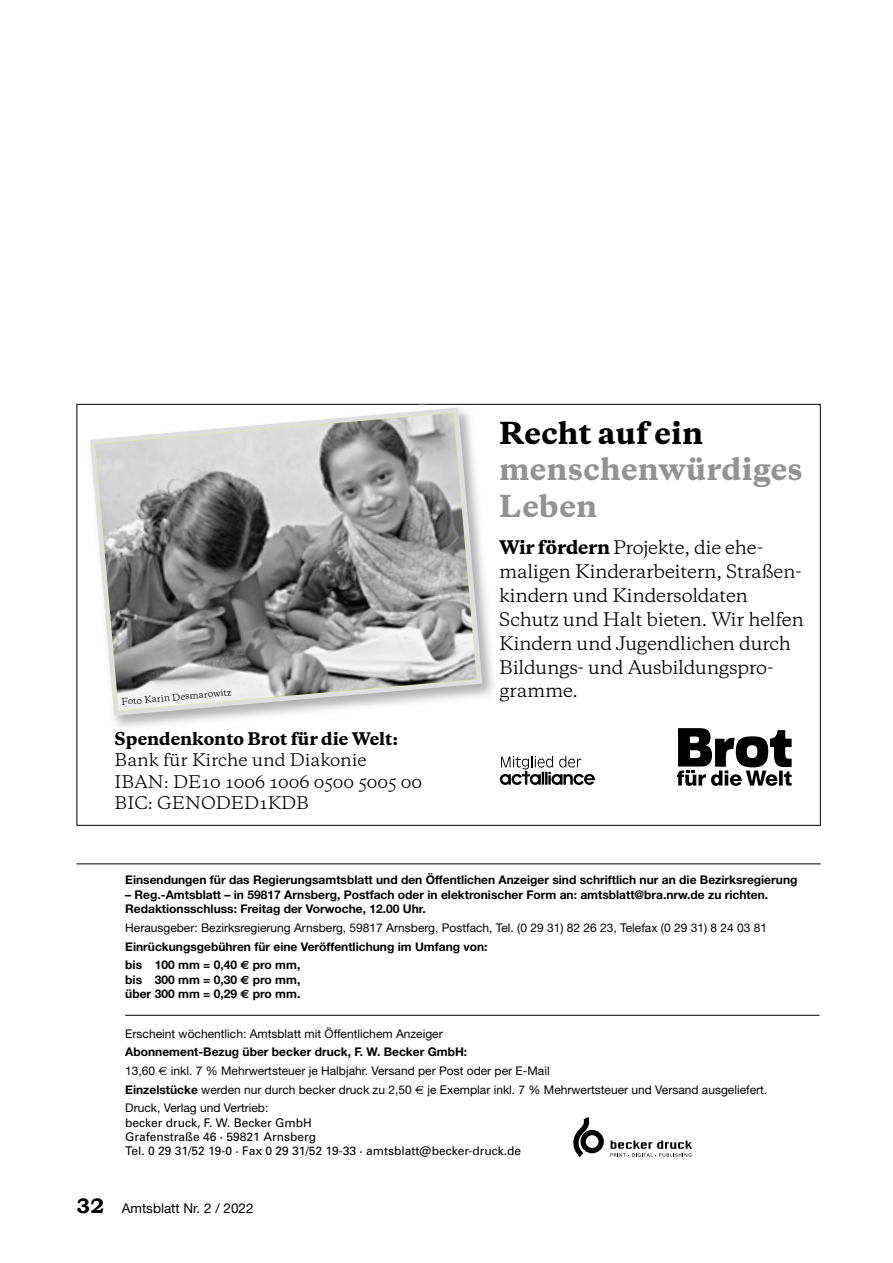
<style>
.page{position:relative;width:893px;height:1263px;background:#fff}
.page>*{position:absolute;margin:0;border:0;box-sizing:border-box;transform-origin:0 0}
.t1{font:800 28.5px/36.3px "Galaxie Copernicus";letter-spacing:.01em;color:#939393}
.t2{font:800 28.5px "Galaxie Copernicus";letter-spacing:.01em;color:#000}
.t3{font:17.55px/23.9px "Galaxie Copernicus";letter-spacing:-.015em;color:#000}
.t4{font:16.35px/21.6px "Galaxie Copernicus";color:#000}
.t5{font:800 16.35px "Galaxie Copernicus";color:#000}
.t6{font:13.5px "Helvetica Neue";color:#000}
.t7{font:12px/18.6px "Helvetica Neue";color:#000}
.t8{font:700 12px/14.4px "Helvetica Neue";color:#000}
.t9{font:12px/14.4px "Univers";color:#000}
.t10{font:8.7px "Galaxie Copernicus";color:#000}
.s1{font-weight:800}
.s2{font-weight:700}
.s3{font-family:"Euro Sans"}
.s4{font-family:"Bookman Old Style";font-weight:700;font-size:21px}
</style>
<div class="page">
<hr style="left:125px;top:1015px;width:694px;height:1px;background:#000">
<hr style="left:77px;top:863px;width:744px;height:1px;background:#000">
<svg style="left:573px;top:1117px;width:119px;height:40px"></svg>
<svg style="left:500px;top:756px;width:95px;height:29px"></svg>
<svg style="left:677px;top:728px;width:115px;height:58px"></svg>
<img style="left:421px;top:404px;width:54px;height:1px">
<svg style="left:116px;top:732px;width:8px;height:2px"></svg>
<svg style="left:90px;top:408px;width:392px;height:308px"></svg>
<img style="left:95px;top:413px;width:382px;height:297px">
<p class="t10" style="left:121px;top:696px;width:112px;rotate:-5deg">F oto Karin D esmarow itz</p>
<h3 class="t5" style="left:115px;top:728px;width:285px">Spendenkonto Brot für die Welt:</h3>
<h3 class="t4" style="left:115px;top:749px;width:309px">Bank für Kirche und Diakonie<br>IBAN: DE10 1006 1006 0500 5005 00<br>BIC: GENODED1KDB</h3>
<h1 class="t2" style="left:499px;top:414px;width:206px">Recht auf ein</h1>
<h1 class="t1" style="left:499px;top:452px;width:305px">menschenwürdiges<br>Leben</h1>
<h2 class="t3" style="left:499px;top:536px;width:306px"><span class="s1">Wir fördern</span> Projekte, die ehe&shy;maligen Kinderarbeitern, Straßen&shy;kindern und Kindersoldaten<br>Schutz und Halt bieten. Wir helfen<br>Kindern und Jugendlichen durch<br>Bildungs- und Ausbildungspro&shy;gramme.</h2>
<p class="t8" style="left:125px;top:873px;width:674px">Einsendungen für das Regierungsamtsblatt und den Öffentlichen Anzeiger sind schriftlich nur an die Bezirksregierung</p>
<p class="t8" style="left:125px;top:887px;width:644px">– Reg.-Amtsblatt – in 59817 Arnsberg, Postfach oder in elektronischer Form an: amtsblatt@bra.nrw.de zu richten.<br>Redaktionsschluss: Freitag der Vorwoche, 12.00 Uhr.</p>
<p class="t7" style="left:125px;top:918px;width:643px">Herausgeber: Bezirksregierung Arnsberg, 59817 Arnsberg, Postfach, Tel. (0 29 31) 82 26 23, Telefax (0 29 31) 8 24 03 81</p>
<p class="t8" style="left:125px;top:937px;width:364px;line-height:18.6px">Einrückungsgebühren für eine Veröffentlichung im Umfang von: bis 100 mm = 0,40</p>
<p class="t8" style="left:253px;top:957px;width:49px">pro mm,</p>
<p class="t8" style="left:125px;top:972px;width:113px">bis 300 mm = 0,30</p>
<p class="t8" style="left:253px;top:972px;width:49px">pro mm,</p>
<p class="t8" style="left:125px;top:986px;width:113px">über 300 mm = 0,29</p>
<p class="t8" style="left:253px;top:986px;width:49px">pro mm.</p>
<p class="t7" style="left:125px;top:1024px;width:319px">Erscheint wöchentlich: Amtsblatt mit Öffentlichem Anzeiger</p>
<p class="t7" style="left:125px;top:1042px;width:643px"><span class="s2">Abonnement-Bezug über becker druck, F. W. Becker GmbH:<br></span>13,60 <span class="s3">€</span> inkl. 7 % Mehrwertsteuer je Halbjahr. Versand per Post oder per E-Mail<br><span class="s2">Einzelstücke</span> werden nur durch becker druck zu 2,50 <span class="s3">€</span> je Exemplar inkl. 7 % Mehrwertsteuer und Versand ausgeliefert.<br>Druck, Verlag und Vertrieb:</p>
<p class="t9" style="left:125px;top:1115px;width:398px">becker druck, F. W. Becker GmbH<br>Grafenstraße 46 · 59821 Arnsberg<br>Tel. 0 29 31/52 19-0 · Fax 0 29 31/52 19-33 · amtsblatt@becker-druck.de</p>
<p class="t6" style="left:77px;top:1200px;width:179px"><span class="s4">32</span> Amtsblatt Nr. 2 / 2022</p>
</div>
